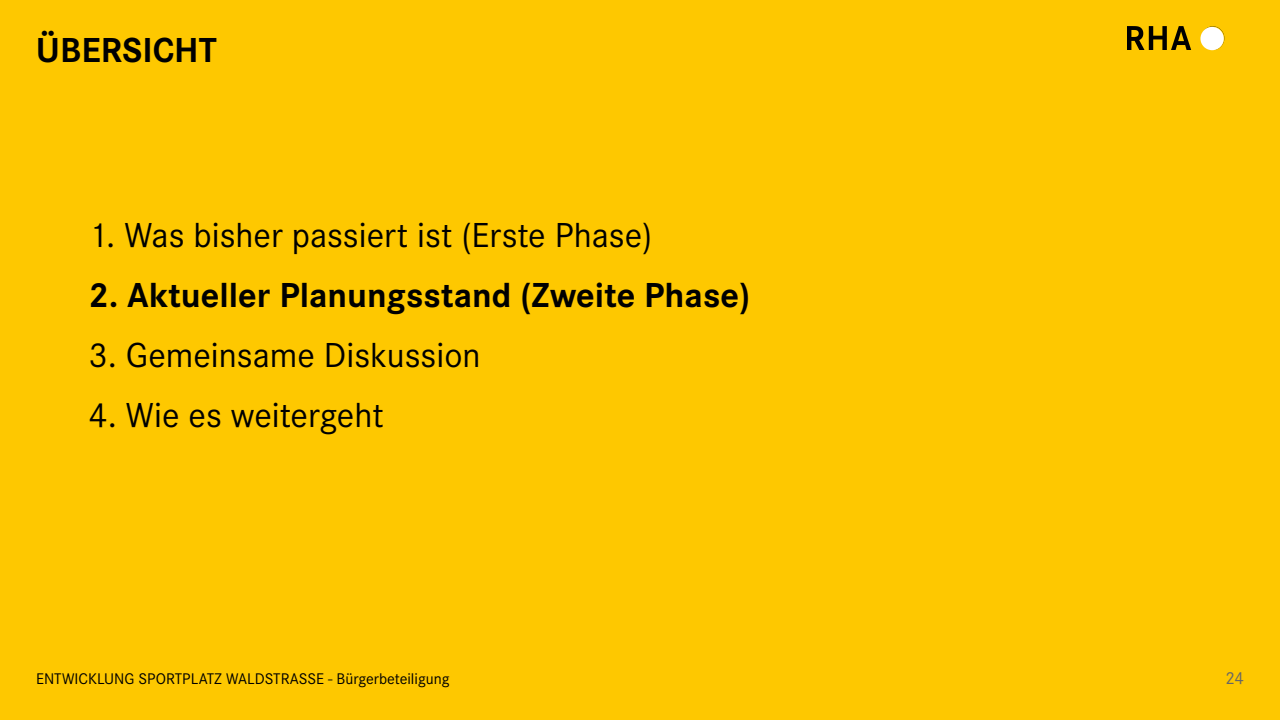
<style>
.page{position:relative;width:1280px;height:720px;background:#fec800}
.page>*{position:absolute;margin:0;border:0;box-sizing:border-box;transform-origin:0 0}
.t1{font:36px "Corporate S";color:#000}
.Überschrift_1{font:700 36px "Corporate S";color:#000}
.t2{font:18px "Corporate S";color:#666}
.t3{font:16px "Corporate STOT";color:#000}
</style>
<div class="page">
<img style="left:1127px;top:27px;width:103px;height:23px">
<div style="left:1200px;top:27px;width:24px;height:23px;background:#fff;border-radius:50%"></div>
<p class="Überschrift_1" style="left:36px;top:29px;width:182px">ÜBERSICHT</p>
<p class="t1" style="left:89px;top:215px;width:565px">1. Was bisher passiert ist (Erste Phase)</p>
<p class="Überschrift_1" style="left:89px;top:274px;width:663px">2. Aktueller Planungsstand (Zweite Phase)</p>
<p class="t1" style="left:89px;top:335px;width:394px">3. Gemeinsame Diskussion</p>
<p class="t1" style="left:89px;top:395px;width:297px">4. Wie es weitergeht</p>
<p class="t3" style="left:36px;top:670px;width:415px">ENTWICKLUNG SPORTPLATZ WALDSTRASSE - Bürgerbeteiligung</p>
<p class="t2" style="left:1226px;top:668px;width:20px">24</p>
</div>
